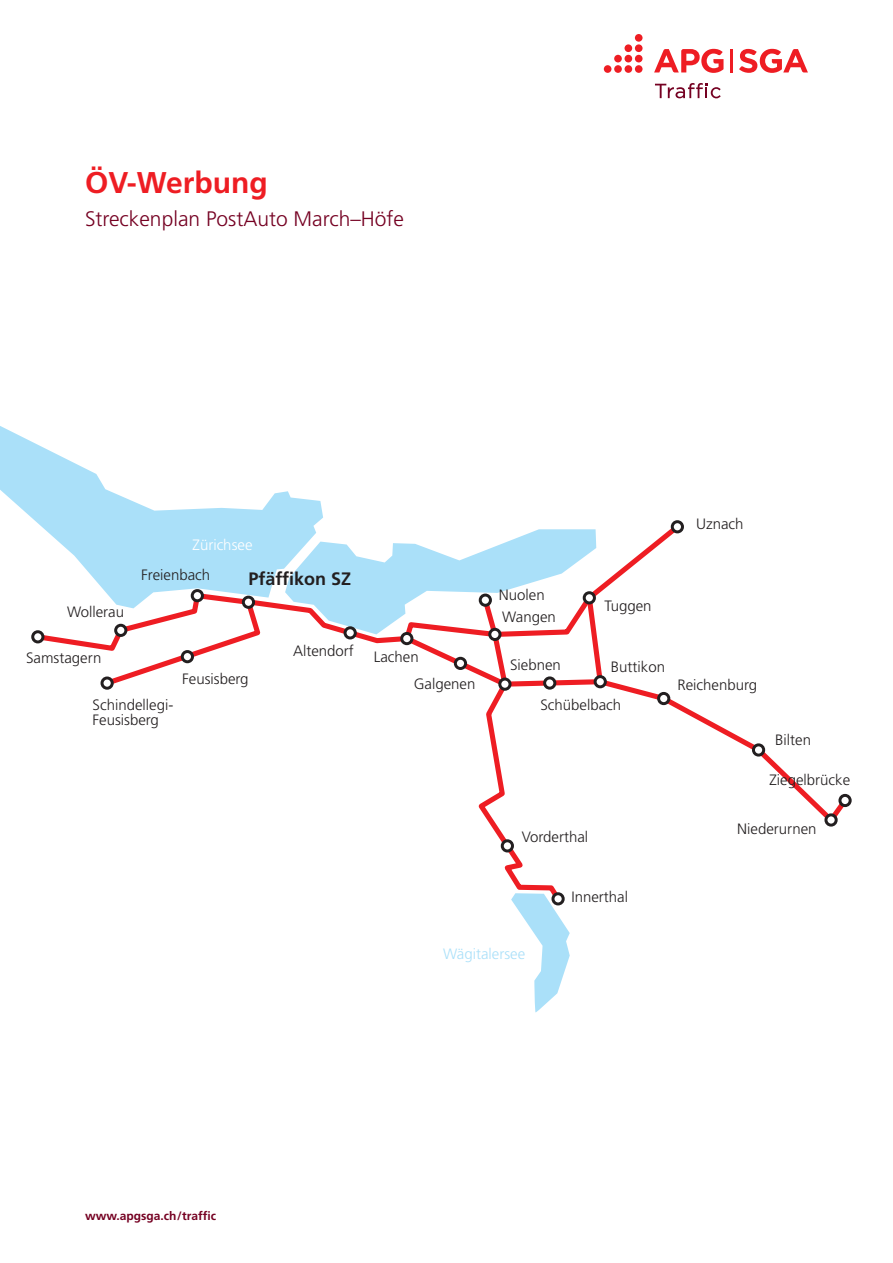
<style>
.page{position:relative;width:893px;height:1263px;background:#fff}
.page>*{position:absolute;margin:0;border:0;box-sizing:border-box;transform-origin:0 0}
.Titel{font:700 30px "Frutiger";color:#ee1d23}
.Subtitel{font:300 21px "Frutiger";color:#750122}
.t1{font:700 18px "Frutiger";color:#231f20}
.t2{font:300 15px/30.2px "Frutiger LT Pro";color:#231f20}
.t3{font:300 15px "Frutiger LT Pro";color:#aae0f9}
.t4{font:700 12px "Frutiger";color:#750122}
.s1{color:#fff}
</style>
<div class="page">
<hr style="left:731px;top:49px;width:2px;height:24px;background:#ee1d23">
<svg style="left:739px;top:49px;width:69px;height:24px"></svg>
<div style="left:604px;top:65px;width:7px;height:8px;background:#ee1d23;border-radius:50%"></div>
<div style="left:614px;top:65px;width:8px;height:8px;background:#ee1d23;border-radius:50%"></div>
<div style="left:614px;top:55px;width:8px;height:7px;background:#ee1d23;border-radius:50%"></div>
<div style="left:624px;top:65px;width:8px;height:8px;background:#ee1d23;border-radius:50%"></div>
<div style="left:624px;top:55px;width:8px;height:7px;background:#ee1d23;border-radius:50%"></div>
<div style="left:624px;top:44px;width:8px;height:8px;background:#ee1d23;border-radius:50%"></div>
<div style="left:635px;top:65px;width:7px;height:8px;background:#ee1d23;border-radius:50%"></div>
<div style="left:635px;top:55px;width:7px;height:7px;background:#ee1d23;border-radius:50%"></div>
<div style="left:635px;top:44px;width:7px;height:8px;background:#ee1d23;border-radius:50%"></div>
<div style="left:635px;top:34px;width:7px;height:8px;background:#ee1d23;border-radius:50%"></div>
<svg style="left:654px;top:49px;width:69px;height:24px"></svg>
<svg style="left:655px;top:83px;width:66px;height:15px"></svg>
<svg style="left:0;top:426px;width:323px;height:94px"></svg>
<svg style="left:34px;top:520px;width:816px;height:493px"></svg>
<div style="left:672px;top:522px;width:10px;height:10px;background:#fff;border-radius:50%"></div>
<div style="left:671px;top:520px;width:13px;height:13px;border:3px solid #231f20;border-radius:50%"></div>
<div style="left:584px;top:593px;width:10px;height:10px;background:#fff;border-radius:50%"></div>
<div style="left:583px;top:591px;width:13px;height:13px;border:3px solid #231f20;border-radius:50%"></div>
<div style="left:480px;top:595px;width:10px;height:10px;background:#fff;border-radius:50%"></div>
<div style="left:479px;top:593px;width:13px;height:14px;border:3px solid #231f20;border-radius:50%"></div>
<div style="left:490px;top:629px;width:10px;height:10px;background:#fff;border-radius:50%"></div>
<div style="left:488px;top:628px;width:13px;height:13px;border:3px solid #231f20;border-radius:50%"></div>
<div style="left:595px;top:677px;width:10px;height:10px;background:#fff;border-radius:50%"></div>
<div style="left:594px;top:675px;width:13px;height:13px;border:3px solid #231f20;border-radius:50%"></div>
<div style="left:545px;top:678px;width:10px;height:10px;background:#fff;border-radius:50%"></div>
<div style="left:543px;top:676px;width:13px;height:14px;border:3px solid #231f20;border-radius:50%"></div>
<div style="left:659px;top:693px;width:10px;height:11px;background:#fff;border-radius:50%"></div>
<div style="left:657px;top:692px;width:13px;height:13px;border:3px solid #231f20;border-radius:50%"></div>
<div style="left:753px;top:745px;width:11px;height:10px;background:#fff;border-radius:50%"></div>
<div style="left:752px;top:743px;width:13px;height:13px;border:3px solid #231f20;border-radius:50%"></div>
<div style="left:826px;top:815px;width:10px;height:10px;background:#fff;border-radius:50%"></div>
<div style="left:824px;top:813px;width:14px;height:13px;border:3px solid #231f20;border-radius:50%"></div>
<div style="left:840px;top:795px;width:10px;height:10px;background:#fff;border-radius:50%"></div>
<div style="left:838px;top:794px;width:14px;height:13px;border:3px solid #231f20;border-radius:50%"></div>
<div style="left:500px;top:679px;width:10px;height:10px;background:#fff;border-radius:50%"></div>
<div style="left:498px;top:677px;width:13px;height:14px;border:3px solid #231f20;border-radius:50%"></div>
<div style="left:455px;top:658px;width:11px;height:10px;background:#fff;border-radius:50%"></div>
<div style="left:454px;top:657px;width:13px;height:13px;border:3px solid #231f20;border-radius:50%"></div>
<div style="left:402px;top:633px;width:10px;height:11px;background:#fff;border-radius:50%"></div>
<div style="left:400px;top:632px;width:13px;height:13px;border:3px solid #231f20;border-radius:50%"></div>
<div style="left:345px;top:628px;width:10px;height:10px;background:#fff;border-radius:50%"></div>
<div style="left:344px;top:626px;width:13px;height:13px;border:3px solid #231f20;border-radius:50%"></div>
<div style="left:243px;top:597px;width:11px;height:10px;background:#fff;border-radius:50%"></div>
<div style="left:242px;top:596px;width:13px;height:13px;border:3px solid #231f20;border-radius:50%"></div>
<div style="left:192px;top:590px;width:10px;height:11px;background:#fff;border-radius:50%"></div>
<div style="left:191px;top:589px;width:13px;height:13px;border:3px solid #231f20;border-radius:50%"></div>
<div style="left:182px;top:651px;width:10px;height:11px;background:#fff;border-radius:50%"></div>
<div style="left:181px;top:650px;width:13px;height:13px;border:3px solid #231f20;border-radius:50%"></div>
<div style="left:116px;top:625px;width:10px;height:10px;background:#fff;border-radius:50%"></div>
<div style="left:114px;top:624px;width:13px;height:13px;border:3px solid #231f20;border-radius:50%"></div>
<div style="left:102px;top:678px;width:10px;height:10px;background:#fff;border-radius:50%"></div>
<div style="left:101px;top:676px;width:13px;height:14px;border:3px solid #231f20;border-radius:50%"></div>
<div style="left:33px;top:632px;width:10px;height:10px;background:#fff;border-radius:50%"></div>
<div style="left:31px;top:630px;width:13px;height:13px;border:3px solid #231f20;border-radius:50%"></div>
<div style="left:502px;top:841px;width:10px;height:10px;background:#fff;border-radius:50%"></div>
<div style="left:501px;top:839px;width:13px;height:13px;border:3px solid #231f20;border-radius:50%"></div>
<div style="left:553px;top:894px;width:10px;height:10px;background:#fff;border-radius:50%"></div>
<div style="left:551px;top:892px;width:14px;height:13px;border:3px solid #231f20;border-radius:50%"></div>
<p class="Titel" style="left:85px;top:165px;width:184px">ÖV-Werbung</p>
<p class="Subtitel" style="left:85px;top:207px;width:320px">Streckenplan PostAuto March–Höfe</p>
<p class="t2" style="left:141px;top:530px;width:113px;text-indent:51px"><span class="s1">Zürichsee<br></span>Freienbach</p>
<p class="t1" style="left:248px;top:568px;width:104px">Pfäffikon SZ</p>
<p class="t2" style="left:67px;top:597px;width:58px">Wollerau</p>
<p class="t2" style="left:26px;top:643px;width:77px">Samstagern</p>
<p class="t2" style="left:93px;top:698px;width:82px;line-height:15px">Schindellegi-<br>Feusisberg</p>
<p class="t2" style="left:182px;top:664px;width:68px">Feusisberg</p>
<p class="t2" style="left:293px;top:636px;width:62px">Altendorf</p>
<p class="t2" style="left:696px;top:509px;width:49px">Uznach</p>
<p class="t2" style="left:374px;top:642px;width:46px">Lachen</p>
<p class="t2" style="left:414px;top:669px;width:63px">Galgenen</p>
<p class="t2" style="left:499px;top:583px;width:59px;line-height:22.6px">Nuolen<br>Wangen</p>
<p class="t2" style="left:604px;top:591px;width:49px">Tuggen</p>
<p class="t2" style="left:510px;top:650px;width:52px">Siebnen</p>
<p class="t2" style="left:611px;top:651px;width:56px">Buttikon</p>
<p class="t2" style="left:540px;top:690px;width:82px">Schübelbach</p>
<p class="t2" style="left:522px;top:822px;width:68px">Vorderthal</p>
<p class="t2" style="left:677px;top:670px;width:81px">Reichenburg</p>
<p class="t2" style="left:775px;top:725px;width:37px">Bilten</p>
<p class="t2" style="left:769px;top:765px;width:82px">Ziegelbrücke</p>
<p class="t2" style="left:737px;top:813px;width:81px">Niederurnen</p>
<p class="t3" style="left:443px;top:945px;width:84px">Wägitalersee</p>
<p class="t2" style="left:571px;top:882px;width:58px">Innerthal</p>
<p class="t4" style="left:85px;top:1209px;width:133px">www.apgsga.ch/traffic</p>
</div>
